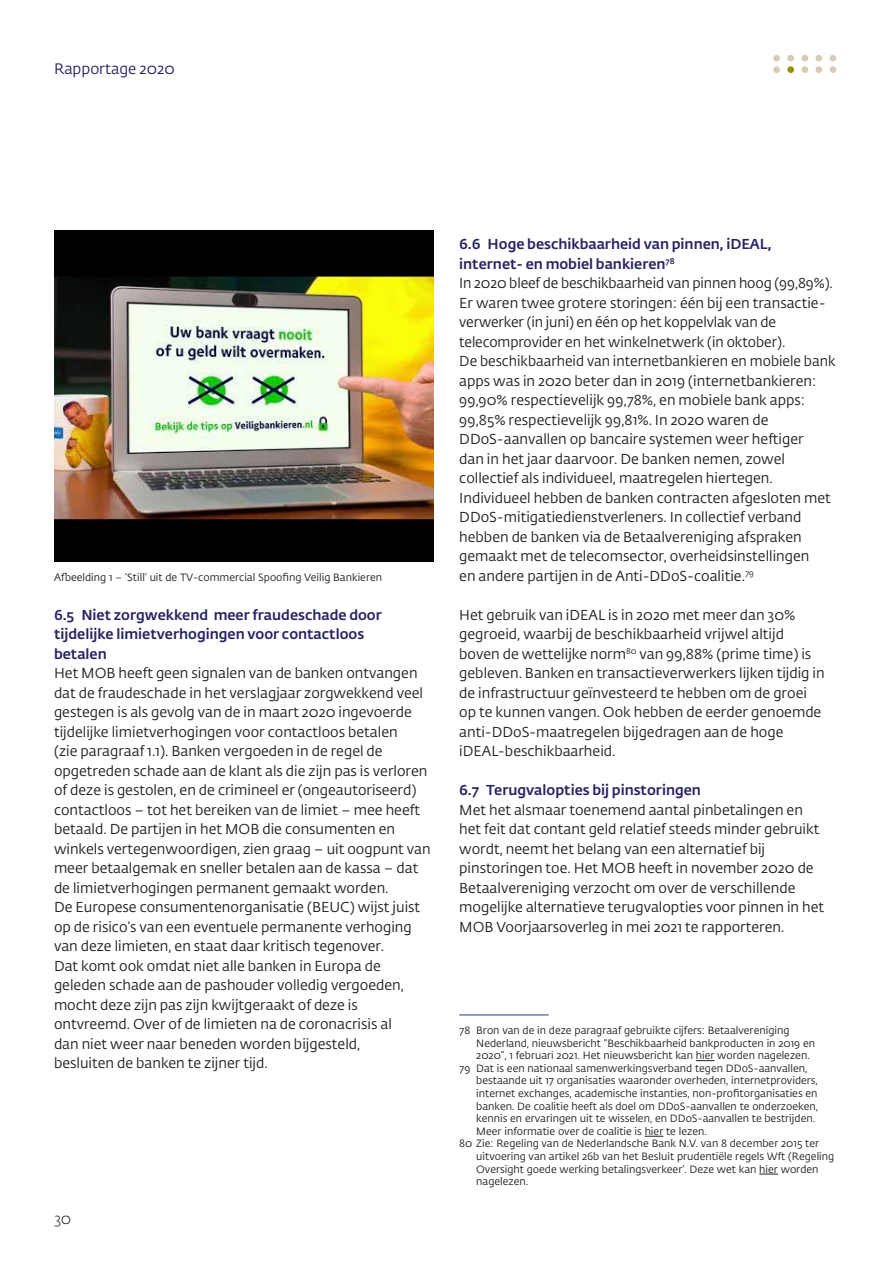
<style>
.page{position:relative;width:893px;height:1263px;background:#fff}
.page>*{position:absolute;margin:0;border:0;box-sizing:border-box;transform-origin:0 0}
.t1{font:15px "DNB Fedra";color:#282464}
.t2{font:300 15px "DNB Fedra";color:#231f20}
.Body{font:14.25px/19.5px "DNB Fedra";color:#231f20}
._1_1__Kopje_Blauw{font:500 14.25px/19.5px "DNB Fedra";color:#282464}
.Voetnoot{font:10.5px/12.6px "DNB Fedra";color:#231f20}
.Tabel_Container{font:10.5px "DNB Fedra";color:#231f20}
</style>
<div class="page">
<svg style="left:773px;top:54px;width:64px;height:19px"></svg>
<hr style="left:459px;top:1014px;width:90px;height:1px;background:#2e3092">
<svg style="left:696px;top:1060px;width:19px;height:1px"></svg>
<svg style="left:645px;top:1136px;width:18px;height:1px"></svg>
<svg style="left:759px;top:1174px;width:19px;height:1px"></svg>
<img style="left:54px;top:231px;width:380px;height:330px">
<p class="t1" style="left:54px;top:59px;width:122px">Rapportage 2020</p>
<p class="Tabel_Container" style="left:54px;top:570px;width:330px">Afbeelding 1 – ‘Still’ uit de TV-commercial Spoofing Veilig Bankieren</p>
<p class="_1_1__Kopje_Blauw" style="left:54px;top:605px;width:329px">6.5 Niet zorgwekkend meer fraudeschade door tijdelijke limietverhogingen voor contactloos</p>
<p class="_1_1__Kopje_Blauw" style="left:54px;top:644px;width:54px">betalen</p>
<p class="Body" style="left:54px;top:663px;width:378px">Het MOB heeft geen signalen van de banken ontvangen dat de fraudeschade in het verslagjaar zorgwekkend veel gestegen is als gevolg van de in maart 2020 ingevoerde tijdelijke limietverhogingen voor contactloos betalen<br>(zie paragraaf 1.1). Banken vergoeden in de regel de opgetreden schade aan de klant als die zijn pas is verloren of deze is gestolen, en de crimineel er (ongeautoriseerd) contactloos – tot het bereiken van de limiet – mee heeft betaald. De partijen in het MOB die consumenten en winkels vertegenwoordigen, zien graag – uit oogpunt van meer betaalgemak en sneller betalen aan de kassa – dat de limietverhogingen permanent gemaakt worden.<br>De Europese consumentenorganisatie (BEUC) wijst juist op de risico’s van een eventuele permanente verhoging van deze limieten, en staat daar kritisch tegenover.<br>Dat komt ook omdat niet alle banken in Europa de geleden schade aan de pashouder volledig vergoeden, mocht deze zijn pas zijn kwijtgeraakt of deze is ontvreemd. Over of de limieten na de coronacrisis al<br>dan niet weer naar beneden worden bijgesteld,<br>besluiten de banken te zijner tijd.</p>
<p class="t2" style="left:54px;top:1210px;width:19px">30</p>
<p class="_1_1__Kopje_Blauw" style="left:459px;top:234px;width:314px">6.6 Hoge beschikbaarheid van pinnen, iDEAL, internet- en mobiel bankieren<sup>78</sup></p>
<p class="Body" style="left:459px;top:273px;width:378px">In 2020 bleef de beschikbaarheid van pinnen hoog (99,89%).<br>Er waren twee grotere storingen: één bij een transactie&shy;verwerker (in juni) en één op het koppelvlak van de telecomprovider en het winkelnetwerk (in oktober).<br>De beschikbaarheid van internetbankieren en mobiele bank apps was in 2020 beter dan in 2019 (internetbankieren:<br>99,90% respectievelijk 99,78%, en mobiele bank apps:<br>99,85% respectievelijk 99,81%. In 2020 waren de DDoS-aanvallen op bancaire systemen weer heftiger<br>dan in het jaar daarvoor. De banken nemen, zowel collectief als individueel, maatregelen hiertegen.<br>Individueel hebben de banken contracten afgesloten met DDoS- mitigatiedienstverleners. In collectief verband hebben de banken via de Betaalvereniging afspraken gemaakt met de telecomsector, overheidsinstellingen<br>en andere partijen in de Anti- DDoS- coalitie.<sup>79</sup></p>
<p class="Body" style="left:459px;top:605px;width:367px">Het gebruik van iDEAL is in 2020 met meer dan 30% gegroeid, waarbij de beschikbaarheid vrijwel altijd boven de wettelijke norm<sup>80</sup> van 99,88% (prime time) is gebleven. Banken en transactieverwerkers lijken tijdig in de infrastructuur geïnvesteerd te hebben om de groei op te kunnen vangen. Ook hebben de eerder genoemde anti- DDoS- maatregelen bijgedragen aan de hoge iDEAL- beschikbaarheid.</p>
<p class="_1_1__Kopje_Blauw" style="left:459px;top:780px;width:243px">6.7 Terugvalopties bij pinstoringen</p>
<p class="Body" style="left:459px;top:800px;width:366px">Met het alsmaar toenemend aantal pinbetalingen en het feit dat contant geld relatief steeds minder gebruikt wordt, neemt het belang van een alternatief bij pinstoringen toe. Het MOB heeft in november 2020 de Betaalvereniging verzocht om over de verschillende mogelijke alternatieve terugvalopties voor pinnen in het MOB Voorjaarsoverleg in mei 2021 te rapporteren.</p>
<p class="Voetnoot" style="left:476px;top:1024px;width:340px;text-indent:-17px">78 Bron van de in deze paragraaf gebruikte cijfers: Betaalvereniging<br>Nederland, nieuwsbericht “Beschikbaarheid bankproducten in 2019 en<br>2020”, 1 februari 2021. Het nieuwsbericht kan hier worden nagelezen.</p>
<p class="Voetnoot" style="left:476px;top:1062px;width:343px;text-indent:-17px">79 Dat is een nationaal samenwerkingsverband tegen DDoS-aanvallen, bestaande uit 17 organisaties waaronder overheden, internetproviders, internet exchanges, academische instanties, non- profitorganisaties en banken. De coalitie heeft als doel om DDoS-aanvallen te onderzoeken, kennis en ervaringen uit te wisselen, en DDoS-aanvallen te bestrijden.<br>Meer informatie over de coalitie is hier te lezen.</p>
<p class="Voetnoot" style="left:476px;top:1137px;width:360px;text-indent:-17px">80 Zie: Regeling van de Nederlandsche Bank N.V. van 8 december 2015 ter uitvoering van artikel 26b van het Besluit prudentiële regels Wft (Regeling Oversight goede werking betalingsverkeer’. Deze wet kan hier worden nagelezen.</p>
</div>
